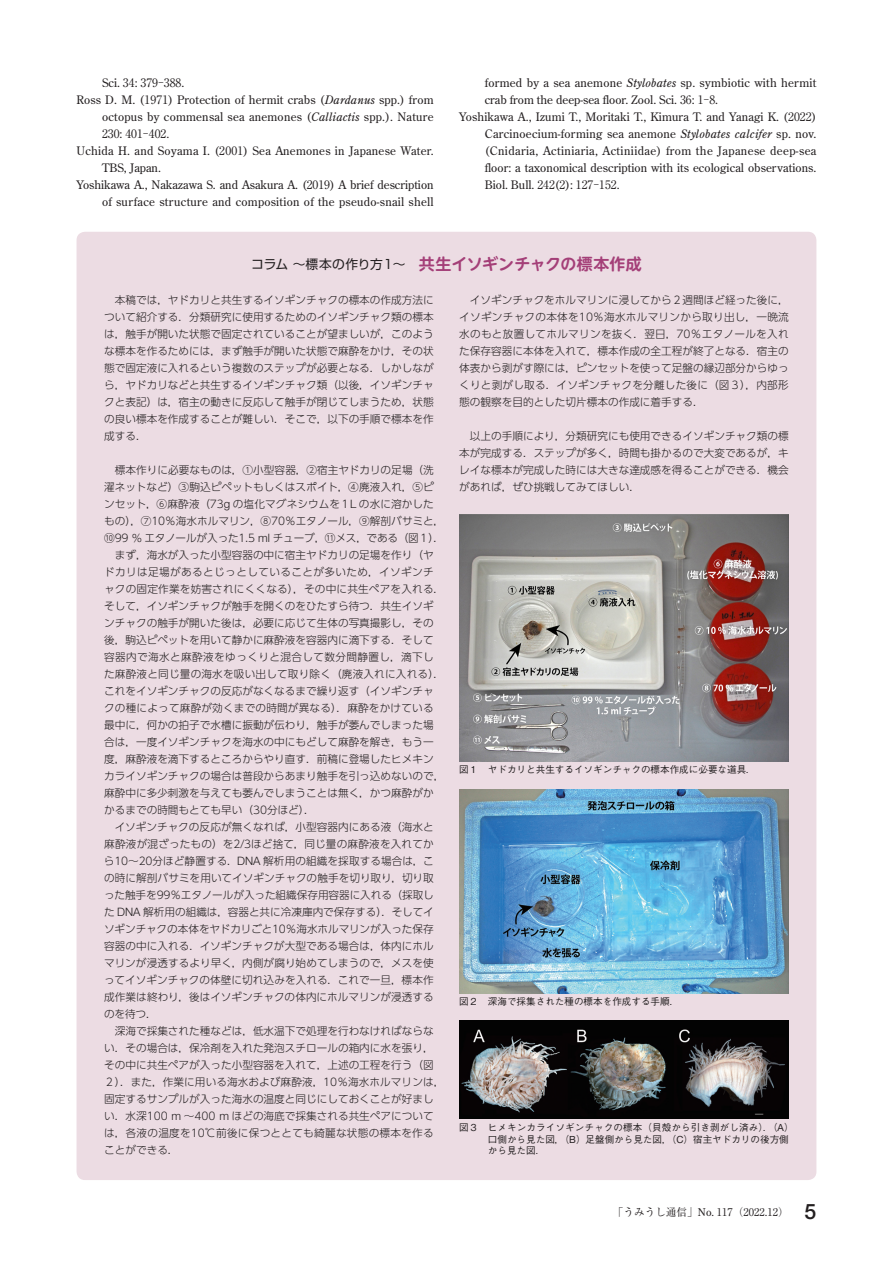
<style>
.page{position:relative;width:893px;height:1263px;background:#fff}
.page>*{position:absolute;margin:0;border:0;box-sizing:border-box;transform-origin:0 0}
.t1{font:700 15.9px "UD Shin M Go Pro De";letter-spacing:.005em;color:#a43f78}
.t2{font:11.7px/17px "Century Old Style Std";letter-spacing:.02em;color:#231f20;text-align:right}
.t3{font:11.7px "Century Old Style Std";color:#231f20}
.t4{font:11.7px "Ryumin Pr 6 N";color:#231f20}
.t5{font:300 10.65px/17px "UD Shin Go Pr 6";color:#231f20;text-align:justify}
.t6{font:300 10.65px "UD Shin Go Pr 6";letter-spacing:.035em;color:#231f20}
.t7{font:300 10.65px "UD Shin Go Pr 6";letter-spacing:-.02em;color:#231f20}
.t8{font:300 10.65px "UD Shin Go Pr 6";letter-spacing:.025em;color:#231f20}
.t9{font:10.65px "Ryumin Pr 6 N";color:#231f20}
.t10{font:500 9.6px/11.7px "Gothic BBB Pr 6";color:#231f20}
.s1{font-family:"Century Old Style Std"}
.s2{font-family:"Hankaku Num Rmr"}
.s3{font-family:"Ryumin Pr 6 N"}
.s4{font-style:italic}
.s5{font-family:"Shin Go Pro";font-weight:400;font-size:12.75px;color:#231f20}
.s6{font-family:"Helvetica Neue LT Std";font-size:11.55px}
.s7{font-family:"Helvetica Neue LT Std";font-weight:400;font-size:9.9px}
.s8{font-family:"Helvetica Neue LT Std";font-weight:500;font-size:21.3px}
</style>
<div class="page">
<div style="left:77px;top:232px;width:739px;height:948px;background:#ecdce3;border-radius:9px"></div>
<img style="left:459px;top:514px;width:330px;height:247px">
<img style="left:459px;top:789px;width:330px;height:204px">
<img style="left:459px;top:1021px;width:330px;height:98px">
<p class="t4" style="left:102px;top:73px;width:84px"><span class="s1">Sci.</span> 34<span class="s1">:</span> 379<span class="s2">-</span>388<span class="s1">.</span></p>
<p class="t2" style="left:77px;top:91px;width:359px">Ross D. M. (<span class="s3">1971</span>) Protection of hermit crabs (<span class="s4">Dardanus</span> spp.) from octopus by commensal sea anemones (<span class="s4">Calliactis</span> spp.). Nature</p>
<p class="t4" style="left:102px;top:124px;width:69px">230<span class="s1">:</span> 401<span class="s2">-</span>402<span class="s1">.</span></p>
<p class="t2" style="left:77px;top:142px;width:359px">Uchida H. and Soyama I. (<span class="s3">2001</span>) Sea Anemones in Japanese Water.</p>
<p class="t3" style="left:102px;top:160px;width:60px">TBS, Japan.</p>
<p class="t3" style="left:77px;top:177px;width:359px">Yoshikawa A., Nakazawa S. and Asakura A. (<span class="s3">2019</span>) A brief description</p>
<p class="t2" style="left:102px;top:193px;width:333px">of surface structure and composition of the pseudo-snail shell</p>
<p class="t2" style="left:485px;top:74px;width:333px">formed by a sea anemone <span class="s4">Stylobates</span> sp. symbiotic with hermit</p>
<p class="t3" style="left:485px;top:92px;width:235px">crab from the deep-sea floor. Zool. Sci. <span class="s3">36</span>: <span class="s3">1</span><span class="s2">-</span><span class="s3">8</span>.</p>
<p class="t2" style="left:459px;top:108px;width:359px">Yoshikawa A., Izumi T., Moritaki T., Kimura T. and Yanagi K. (<span class="s3">2022</span>)</p>
<p class="t2" style="left:485px;top:125px;width:333px">Carcinoecium-forming sea anemone <span class="s4">Stylobates calcifer</span> sp. nov.</p>
<p class="t2" style="left:485px;top:142px;width:333px">(Cnidaria, Actiniaria, Actiniidae) from the Japanese deep-sea</p>
<p class="t2" style="left:485px;top:159px;width:333px">floor: a taxonomical description with its ecological observations.</p>
<p class="t3" style="left:485px;top:177px;width:136px">Biol. Bull. <span class="s3">242</span>(<span class="s3">2</span>): <span class="s3">127</span><span class="s2">-</span><span class="s3">152</span>.</p>
<h1 class="t1" style="left:251px;top:251px;width:392px"><span class="s5">コラム～標本の作り方１～　</span>共生イソギンチャクの標本作成</h1>
<p class="t5" style="left:104px;top:291px;width:331px;text-indent:11px">本稿では，ヤドカリと共生するイソギンチャクの標本の作成方法について紹介する．分類研究に使用するためのイソギンチャク類の標本は，触手が開いた状態で固定されていることが望ましいが，このような標本を作るためには，まず触手が開いた状態で麻酔をかけ，その状態で固定液に入れるという複数のステップが必要となる．しかしながら，ヤドカリなどと共生するイソギンチャク類（以後，イソギンチャクと表記）は，宿主の動きに反応して触手が閉じてしまうため，状態の良い標本を作成することが難しい．そこで，以下の手順で標本を作成する．</p>
<p class="t5" style="left:115px;top:461px;width:320px">標本作りに必要なものは，①小型容器，②宿主ヤドカリの足場（洗</p>
<p class="t5" style="left:104px;top:478px;width:331px">濯ネットなど）③駒込ピペットもしくはスポイト，④廃液入れ，⑤ピ</p>
<p class="t5" style="left:104px;top:495px;width:331px">ンセット，⑥麻酔液（73<span class="s6">g</span> の塩化マグネシウムを１<span class="s6">L</span> の水に溶かした</p>
<p class="t5" style="left:104px;top:512px;width:342px">もの），⑦10％海水ホルマリン，⑧70％エタノール，⑨解剖バサミと，</p>
<p class="t7" style="left:104px;top:529px;width:341px">⑩99 <span class="s6">%</span> エタノールが入った1<span class="s6">.</span>5 <span class="s6">ml</span> チューブ，⑪メス，である（図１）．</p>
<p class="t5" style="left:115px;top:546px;width:320px">まず，海水が入った小型容器の中に宿主ヤドカリの足場を作り（ヤ</p>
<p class="t6" style="left:104px;top:563px;width:331px">ドカリは足場があるとじっとしていることが多いため，イソギンチ</p>
<p class="t5" style="left:104px;top:580px;width:342px">ャクの固定作業を妨害されにくくなる），その中に共生ペアを入れる．</p>
<p class="t5" style="left:104px;top:597px;width:331px">そして，イソギンチャクが触手を開くのをひたすら待つ．共生イソギ</p>
<p class="t5" style="left:104px;top:614px;width:331px">ンチャクの触手が開いた後は，必要に応じて生体の写真撮影し，その</p>
<p class="t5" style="left:104px;top:631px;width:331px">後，駒込ピペットを用いて静かに麻酔液を容器内に滴下する．そして</p>
<p class="t6" style="left:104px;top:648px;width:331px">容器内で海水と麻酔液をゆっくりと混合して数分間静置し，滴下し</p>
<p class="t5" style="left:104px;top:665px;width:342px">た麻酔液と同じ量の海水を吸い出して取り除く（廃液入れに入れる）．</p>
<p class="t5" style="left:104px;top:682px;width:331px">これをイソギンチャクの反応がなくなるまで繰り返す（イソギンチャ</p>
<p class="t5" style="left:104px;top:699px;width:331px">クの種によって麻酔が効くまでの時間が異なる）．麻酔をかけている</p>
<p class="t5" style="left:104px;top:716px;width:331px">最中に，何かの拍子で水槽に振動が伝わり，触手が萎んでしまった場</p>
<p class="t5" style="left:104px;top:733px;width:331px">合は，一度イソギンチャクを海水の中にもどして麻酔を解き，もう一</p>
<p class="t5" style="left:104px;top:750px;width:331px">度，麻酔液を滴下するところからやり直す．前稿に登場したヒメキン</p>
<p class="t5" style="left:104px;top:767px;width:342px">カライソギンチャクの場合は普段からあまり触手を引っ込めないので，</p>
<p class="t5" style="left:104px;top:784px;width:331px">麻酔中に多少刺激を与えても萎んでしまうことは無く，かつ麻酔がか</p>
<p class="t5" style="left:104px;top:801px;width:212px">かるまでの時間もとても早い（30分ほど）．</p>
<p class="t5" style="left:115px;top:818px;width:321px">イソギンチャクの反応が無くなれば，小型容器内にある液（海水と</p>
<p class="t5" style="left:104px;top:835px;width:331px">麻酔液が混ざったもの）を2<span class="s6">/</span>3ほど捨て，同じ量の麻酔液を入れてか</p>
<p class="t5" style="left:104px;top:852px;width:331px">ら10～20分ほど静置する．<span class="s6">DNA</span> 解析用の組織を採取する場合は，こ</p>
<p class="t5" style="left:104px;top:869px;width:331px">の時に解剖バサミを用いてイソギンチャクの触手を切り取り，切り取</p>
<p class="t5" style="left:104px;top:886px;width:331px">った触手を99％エタノールが入った組織保存用容器に入れる（採取し</p>
<p class="t5" style="left:104px;top:903px;width:331px">た <span class="s6">DNA</span> 解析用の組織は，容器と共に冷凍庫内で保存する）．そしてイ</p>
<p class="t5" style="left:104px;top:920px;width:331px">ソギンチャクの本体をヤドカリごと10％海水ホルマリンが入った保存</p>
<p class="t5" style="left:104px;top:937px;width:331px">容器の中に入れる．イソギンチャクが大型である場合は，体内にホル</p>
<p class="t5" style="left:104px;top:954px;width:331px">マリンが浸透するより早く，内側が腐り始めてしまうので，メスを使</p>
<p class="t5" style="left:104px;top:971px;width:331px">ってイソギンチャクの体壁に切れ込みを入れる．これで一旦，標本作</p>
<p class="t5" style="left:104px;top:988px;width:331px">成作業は終わり，後はイソギンチャクの体内にホルマリンが浸透する</p>
<p class="t5" style="left:104px;top:1005px;width:54px">のを待つ．</p>
<p class="t5" style="left:115px;top:1022px;width:320px">深海で採集された種などは，低水温下で処理を行わなければならな</p>
<p class="t5" style="left:104px;top:1039px;width:331px">い．その場合は，保冷剤を入れた発泡スチロールの箱内に水を張り，</p>
<p class="t5" style="left:104px;top:1056px;width:331px">その中に共生ペアが入った小型容器を入れて，上述の工程を行う（図</p>
<p class="t5" style="left:104px;top:1073px;width:342px">２）．また，作業に用いる海水および麻酔液，10％海水ホルマリンは，</p>
<p class="t5" style="left:104px;top:1090px;width:331px">固定するサンプルが入った海水の温度と同じにしておくことが好まし</p>
<p class="t5" style="left:104px;top:1107px;width:331px">い．水深100 <span class="s6">m</span> ～400 <span class="s6">m</span> ほどの海底で採集される共生ペアについて</p>
<p class="t8" style="left:104px;top:1125px;width:331px">は，各液の温度を10℃前後に保つととても綺麗な状態の標本を作る</p>
<p class="t5" style="left:104px;top:1141px;width:76px">ことができる．</p>
<p class="t5" style="left:459px;top:291px;width:331px;text-indent:11px">イソギンチャクをホルマリンに浸してから２週間ほど経った後に，イソギンチャクの本体を10％海水ホルマリンから取り出し，一晩流水のもと放置してホルマリンを抜く．翌日，70％エタノールを入れた保存容器に本体を入れて，標本作成の全工程が終了となる．宿主の体表から剥がす際には，ピンセットを使って足盤の縁辺部分からゆっくりと剥がし取る．イソギンチャクを分離した後に（図３），内部形態の観察を目的とした切片標本の作成に着手する．</p>
<p class="t5" style="left:459px;top:427px;width:331px;text-indent:11px">以上の手順により，分類研究にも使用できるイソギンチャク類の標本が完成する．ステップが多く，時間も掛かるので大変であるが，キレイな標本が完成した時には大きな達成感を得ることができる．機会があれば，ぜひ挑戦してみてほしい．</p>
<p class="t10" style="left:459px;top:763px;width:298px">図１　ヤドカリと共生するイソギンチャクの標本作成に必要な道具．</p>
<p class="t10" style="left:459px;top:995px;width:222px">図２　深海で採集された種の標本を作成する手順．</p>
<p class="t10" style="left:488px;top:1121px;width:307px;text-indent:-29px">図３　ヒメキンカライソギンチャクの標本（貝殻から引き剥がし済み）．（<span class="s7">A</span>）口側から見た図，（<span class="s7">B</span>）足盤側から見た図，（<span class="s7">C</span>）宿主ヤドカリの後方側から見た図．</p>
<p class="t9" style="left:613px;top:1203px;width:205px">「うみうし通信」<span class="s1">No.</span> 117（2022<span class="s1">.</span>12）　　<span class="s8">5</span></p>
</div>
